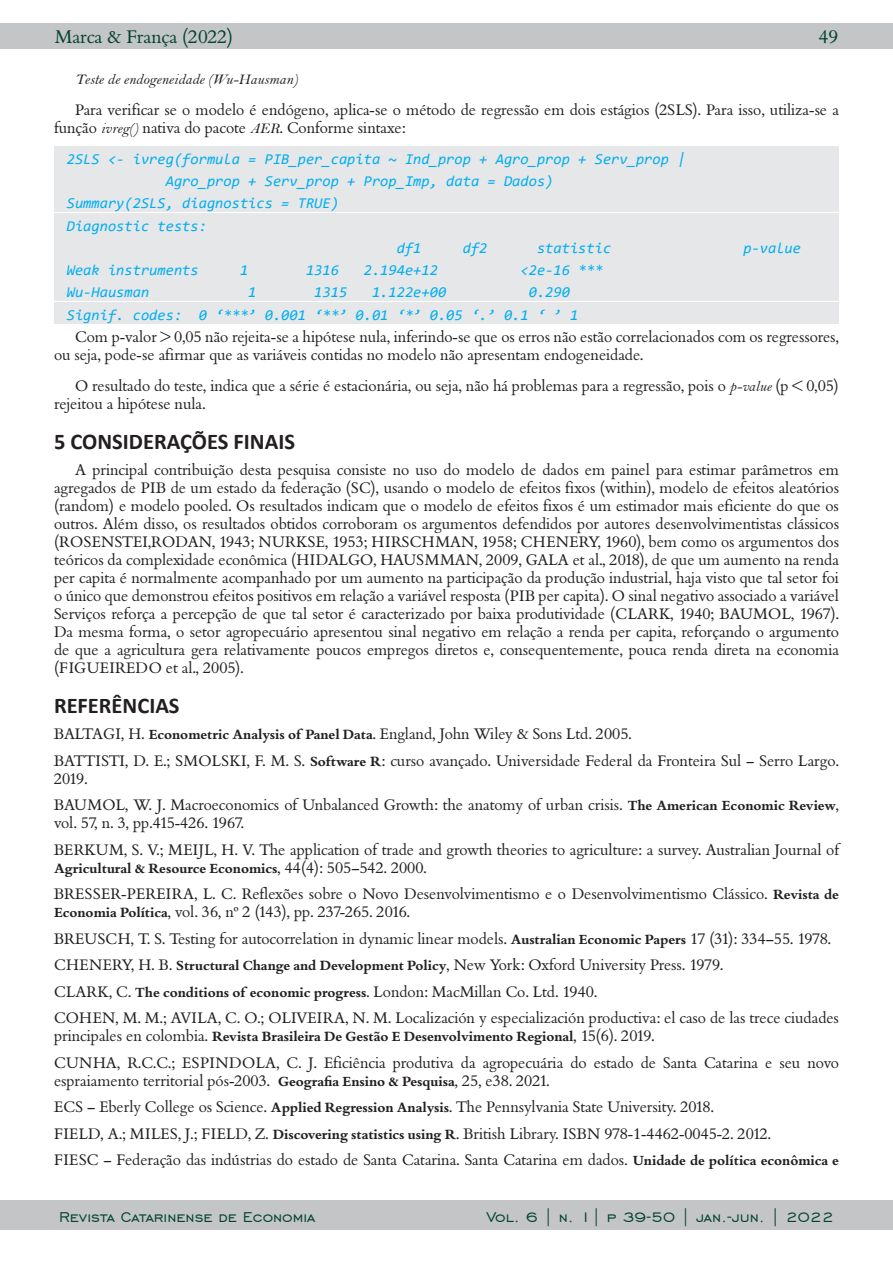
<style>
.page{position:relative;width:893px;height:1263px;background:#fff}
.page>*{position:absolute;margin:0;border:0;box-sizing:border-box;transform-origin:0 0}
.t1{font:700 22.5px "Calibri";color:#231f20}
.t2{font:18px "Engravers Gothic BT";color:#03432e}
.t3{font:18px "Bembo BQ";color:#03432e}
.t4{font:15px/18px "Bembo BQ";color:#231f20}
.t5{font:italic 15px/22.2px "Consolas";color:#00aeef}
.t6{font:700 15px "Bembo Book MT Std";color:#231f20}
.t7{font:15px "Bell MT Italic";color:#231f20}
.s1{font-family:"Bell MT Italic"}
.s2{font-family:"Bembo Book MT Std";font-weight:700}
.s3{font-family:"Bembo BQ";font-weight:400}
.s4{font-family:"Times New Roman"}
</style>
<div class="page">
<div style="left:0;top:23px;width:893px;height:26px;background:#c3c5c6"></div>
<div style="left:0;top:1200px;width:893px;height:30px;background:#c3c5c6"></div>
<div style="left:54px;top:146px;width:785px;height:22px;background:#e6e7e9"></div>
<div style="left:54px;top:168px;width:785px;height:22px;background:#e6e7e9"></div>
<div style="left:54px;top:190px;width:785px;height:22px;background:#e6e7e9"></div>
<div style="left:54px;top:213px;width:785px;height:22px;background:#e6e7e9"></div>
<div style="left:54px;top:235px;width:785px;height:22px;background:#e6e7e9"></div>
<div style="left:54px;top:257px;width:785px;height:22px;background:#e6e7e9"></div>
<div style="left:54px;top:279px;width:785px;height:22px;background:#e6e7e9"></div>
<div style="left:54px;top:302px;width:785px;height:22px;background:#e6e7e9"></div>
<p class="t3" style="left:55px;top:27px;width:180px">Marca &amp; França (2022)</p>
<p class="t3" style="left:819px;top:27px;width:21px">49</p>
<p class="t7" style="left:75px;top:71px;width:224px">Teste de endogeneidade (Wu-Hausman)</p>
<p class="t4" style="left:54px;top:102px;width:786px;text-indent:21px">Para verificar se o modelo é endógeno, aplica-se o método de regressão em dois estágios (2SLS). Para isso, utiliza-se a função <span class="s1">ivreg()</span> nativa do pacote <span class="s1">AER</span>. Conforme sintaxe:</p>
<p class="t5" style="left:67px;top:147px;width:620px">2SLS &lt;- ivreg(formula = PIB_per_capita ~ Ind_prop + Agro_prop + Serv_prop |</p>
<p class="t5" style="left:166px;top:169px;width:389px">Agro_prop + Serv_prop + Prop_Imp, data = Dados)</p>
<p class="t5" style="left:67px;top:192px;width:274px">Summary(2SLS, diagnostics = TRUE)</p>
<p class="t5" style="left:67px;top:214px;width:142px">Diagnostic tests:</p>
<p class="t5" style="left:397px;top:236px;width:26px">df1</p>
<p class="t5" style="left:463px;top:236px;width:26px">df2</p>
<p class="t5" style="left:537px;top:236px;width:76px">statistic</p>
<p class="t5" style="left:743px;top:236px;width:59px">p-value</p>
<p class="t5" style="left:67px;top:258px;width:134px">Weak instruments</p>
<p class="t5" style="left:240px;top:258px;width:10px">1</p>
<p class="t5" style="left:306px;top:258px;width:34px">1316</p>
<p class="t5" style="left:364px;top:258px;width:76px">2.194e+12</p>
<p class="t5" style="left:521px;top:258px;width:84px">&lt;2e-16 ***</p>
<p class="t5" style="left:67px;top:281px;width:84px">Wu-Hausman</p>
<p class="t5" style="left:248px;top:281px;width:10px">1</p>
<p class="t5" style="left:314px;top:281px;width:34px">1315</p>
<p class="t5" style="left:372px;top:281px;width:76px">1.122e+00</p>
<p class="t5" style="left:67px;top:281px;width:513px;text-indent:462px">0.290<br>Signif. codes: 0 ‘***’ 0.001 ‘**’ 0.01 ‘*’ 0.05 ‘.’ 0.1 ‘ ’ 1</p>
<p class="t4" style="left:54px;top:328px;width:786px;text-indent:21px">Com p-valor &gt; 0,05 não rejeita-se a hipótese nula, inferindo-se que os erros não estão correlacionados com os regressores, ou seja, pode-se afirmar que as variáveis contidas no modelo não apresentam endogeneidade.</p>
<p class="t4" style="left:54px;top:377px;width:786px;text-indent:21px">O resultado do teste, indica que a série é estacionária, ou seja, não há problemas para a regressão, pois o <span class="s1">p-value</span> (p &lt; 0,05) rejeitou a hipótese nula.</p>
<h1 class="t1" style="left:54px;top:425px;width:242px">5 CONSIDERAÇÕES FINAIS</h1>
<p class="t4" style="left:54px;top:461px;width:787px;text-align:justify;text-indent:21px">A principal contribuição desta pesquisa consiste no uso do modelo de dados em painel para estimar parâmetros em agregados de PIB de um estado da federação (SC), usando o modelo de efeitos fixos (within), modelo de efeitos aleatórios (random) e modelo pooled. Os resultados indicam que o modelo de efeitos fixos é um estimador mais eficiente do que os outros. Além disso, os resultados obtidos corroboram os argumentos defendidos por autores desenvolvimentistas clássicos (ROSENSTEI,RODAN, 1943; NURKSE, 1953; HIRSCHMAN, 1958; CHENERY, 1960), bem como os argumentos dos teóricos da complexidade econômica (HIDALGO, HAUSMMAN, 2009, GALA et al., 2018), de que um aumento na renda per capita é normalmente acompanhado por um aumento na participação da produção industrial, haja visto que tal setor foi o único que demonstrou efeitos positivos em relação a variável resposta (PIB per capita). O sinal negativo associado a variável Serviços reforça a percepção de que tal setor é caracterizado por baixa produtividade (CLARK, 1940; BAUMOL, 1967).<br>Da mesma forma, o setor agropecuário apresentou sinal negativo em relação a renda per capita, reforçando o argumento de que a agricultura gera relativamente poucos empregos diretos e, consequentemente, pouca renda direta na economia (FIGUEIREDO et al., 2005).</p>
<h1 class="t1" style="left:54px;top:689px;width:127px">REFERÊNCIAS</h1>
<p class="t4" style="left:54px;top:721px;width:786px;line-height:26.5px">BALTAGI, H. <span class="s2">Econometric Analysis of Panel Data</span>. England, John Wiley &amp; Sons Ltd. 2005.<br>BATTISTI, D. E.; SMOLSKI, F. M. S. <span class="s2">Software R</span>: curso avançado. Universidade Federal da Fronteira Sul – Serro Largo.</p>
<p class="t4" style="left:54px;top:766px;width:786px;line-height:26.5px">2019.<br>BAUMOL, W. J. Macroeconomics of Unbalanced Growth: the anatomy of urban crisis. <span class="s2">The American Economic Review</span>,</p>
<p class="t4" style="left:54px;top:810px;width:786px;line-height:26.5px">vol. 57, n. 3, pp.415-426. 1967.<br>BERKUM, S. V.; MEIJL, H. V. The application of trade and growth theories to agriculture: a survey. Australian Journal of</p>
<p class="t6" style="left:54px;top:858px;width:374px">Agricultural &amp; Resource Economics<span class="s3">, 44(4): 505–542. 2000.</span></p>
<p class="t4" style="left:54px;top:886px;width:786px">BRESSER-PEREIRA, L. C. Reflexões sobre o Novo Desenvolvimentismo e o Desenvolvimentismo Clássico. <span class="s2">Revista de<br>Economia Política</span>, vol. 36, n<span class="s4">º</span> 2 (143), pp. 237-265. 2016.</p>
<p class="t4" style="left:54px;top:926px;width:786px;line-height:26.5px">BREUSCH, T. S. Testing for autocorrelation in dynamic linear models. <span class="s2">Australian Economic Papers</span> 17 (31): 334–55. 1978.<br>CHENERY, H. B. <span class="s2">Structural Change and Development Policy</span>, New York: Oxford University Press. 1979.<br>CLARK, C. <span class="s2">The conditions of economic progress</span>. London: MacMillan Co. Ltd. 1940.<br>COHEN, M. M.; AVILA, C. O.; OLIVEIRA, N. M. Localización y especialización productiva: el caso de las trece ciudades</p>
<p class="t6" style="left:54px;top:1027px;width:602px"><span class="s3">principales en colombia.</span> Revista Brasileira De Gestão E Desenvolvimento Regional<span class="s3">, 15(6). 2019.</span></p>
<p class="t4" style="left:54px;top:1054px;width:786px">CUNHA, R.C.C.; ESPINDOLA, C. J. Eficiência produtiva da agropecuária do estado de Santa Catarina e seu novo espraiamento territorial pós-2003. <span class="s2">Geografia Ensino &amp; Pesquisa</span>, 25, e38. 2021.</p>
<p class="t4" style="left:54px;top:1094px;width:786px;line-height:26.5px">ECS – Eberly College os Science. <span class="s2">Applied Regression Analysis</span>. The Pennsylvania State University. 2018.<br>FIELD, A.; MILES, J.; FIELD, Z. <span class="s2">Discovering statistics using R</span>. British Library. ISBN 978-1-4462-0045-2. 2012.<br>FIESC – Federação das indústrias do estado de Santa Catarina. Santa Catarina em dados. <span class="s2">Unidade de política econômica e</span></p>
<p class="t2" style="left:59px;top:1207px;width:258px">Revista Catarinense de Economia</p>
<p class="t2" style="left:486px;top:1207px;width:349px">Vol. 6 | n. 1| p 39-50 | jan.-jun. | 2022</p>
</div>
